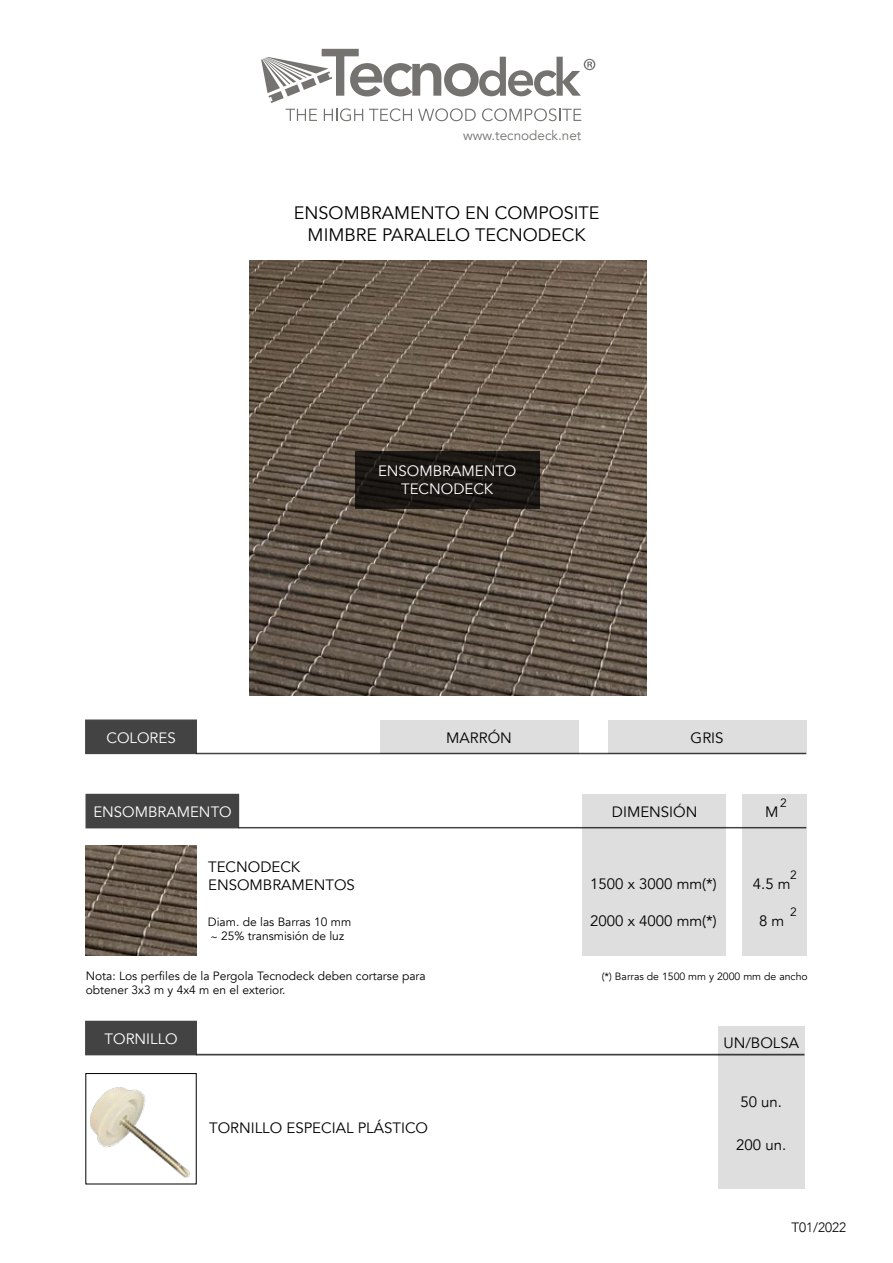
<style>
.page{position:relative;width:893px;height:1263px;background:#fff}
.page>*{position:absolute;margin:0;border:0;box-sizing:border-box;transform-origin:0 0}
.t1{font:18px/21.6px "Avenir";color:#000;text-align:center}
.t2{font:15px/18px "Avenir";color:#000}
.t3{font:15px/18px "Avenir";color:#fff;text-align:center}
.t4{font:13.5px "Avenir";color:#747370}
.t5{font:300 13.5px "Avenir";color:#000}
.t6{font:12px "Avenir";color:#000}
.t7{font:10.5px "Avenir";color:#000}
.s1{font-family:"Athelas"}
</style>
<div class="page">
<svg style="left:261px;top:49px;width:334px;height:72px"></svg>
<img style="left:249px;top:261px;width:397px;height:435px">
<div style="left:85px;top:1021px;width:112px;height:34px;background:#434343"></div>
<div style="left:718px;top:1026px;width:86px;height:162px;background:#dedede"></div>
<hr style="left:196px;top:1054px;width:608px;height:1px;background:#000">
<img style="left:90px;top:1087px;width:100px;height:91px">
<div style="left:743px;top:794px;width:64px;height:162px;background:#dedede"></div>
<div style="left:380px;top:720px;width:198px;height:33px;background:#dedede"></div>
<div style="left:608px;top:720px;width:198px;height:33px;background:#dedede"></div>
<div style="left:582px;top:794px;width:144px;height:162px;background:#dedede"></div>
<div style="left:85px;top:719px;width:112px;height:35px;background:#434343"></div>
<img style="left:86px;top:845px;width:110px;height:111px">
<hr style="left:196px;top:753px;width:610px;height:1px;background:#000">
<svg style="left:355px;top:451px;width:184px;height:57px;fill:#1c1915"></svg>
<div style="left:85px;top:794px;width:154px;height:34px;background:#434343"></div>
<hr style="left:238px;top:827px;width:568px;height:1px;background:#000">
<p class="t4" style="left:463px;top:127px;width:120px">www.tecnodeck.net</p>
<h1 class="t1" style="left:294px;top:203px;width:307px">ENSOMBRAMENTO EN COMPOSITE<br>MIMBRE PARALELO TECNODECK</h1>
<p class="t3" style="left:378px;top:462px;width:140px">ENSOMBRAMENTO<br>TECNODECK</p>
<p class="t3" style="left:107px;top:729px;width:71px">COLORES</p>
<p class="t3" style="left:93px;top:803px;width:140px">ENSOMBRAMENTO</p>
<p class="t2" style="left:208px;top:858px;width:148px">TECNODECK<br>ENSOMBRAMENTOS</p>
<p class="t6" style="left:208px;top:914px;width:145px">Diam. de las Barras 10 mm</p>
<p class="t6" style="left:211px;top:929px;width:135px"><span class="s1">~</span> 25% transmisión de luz</p>
<p class="t2" style="left:446px;top:729px;width:67px">MARRÓN</p>
<p class="t2" style="left:691px;top:729px;width:34px">GRIS</p>
<p class="t2" style="left:612px;top:803px;width:87px">DIMENSIÓN</p>
<p class="t6" style="left:780px;top:796px;width:8px">2</p>
<p class="t2" style="left:765px;top:803px;width:15px">M</p>
<p class="t6" style="left:790px;top:867px;width:8px">2</p>
<p class="t2" style="left:590px;top:875px;width:128px">1500 x 3000 mm(*)</p>
<p class="t2" style="left:753px;top:875px;width:39px">4.5 m</p>
<p class="t2" style="left:590px;top:912px;width:128px">2000 x 4000 mm(*)</p>
<p class="t6" style="left:790px;top:904px;width:8px">2</p>
<p class="t2" style="left:759px;top:912px;width:27px">8 m</p>
<p class="t6" style="left:86px;top:968px;width:342px">Nota: Los perfiles de la Pergola Tecnodeck deben cortarse para</p>
<p class="t7" style="left:602px;top:970px;width:207px">(*) Barras de 1500 mm y 2000 mm de ancho</p>
<p class="t6" style="left:86px;top:983px;width:201px">obtener 3x3 m y 4x4 m en el exterior.</p>
<p class="t3" style="left:105px;top:1030px;width:75px">TORNILLO</p>
<p class="t2" style="left:723px;top:1034px;width:77px">UN/BOLSA</p>
<p class="t2" style="left:209px;top:1118px;width:220px">TORNILLO ESPECIAL PLÁSTICO</p>
<p class="t2" style="left:740px;top:1093px;width:43px">50 un.</p>
<p class="t2" style="left:736px;top:1136px;width:52px">200 un.</p>
<p class="t5" style="left:791px;top:1219px;width:56px">T01/2022</p>
</div>
